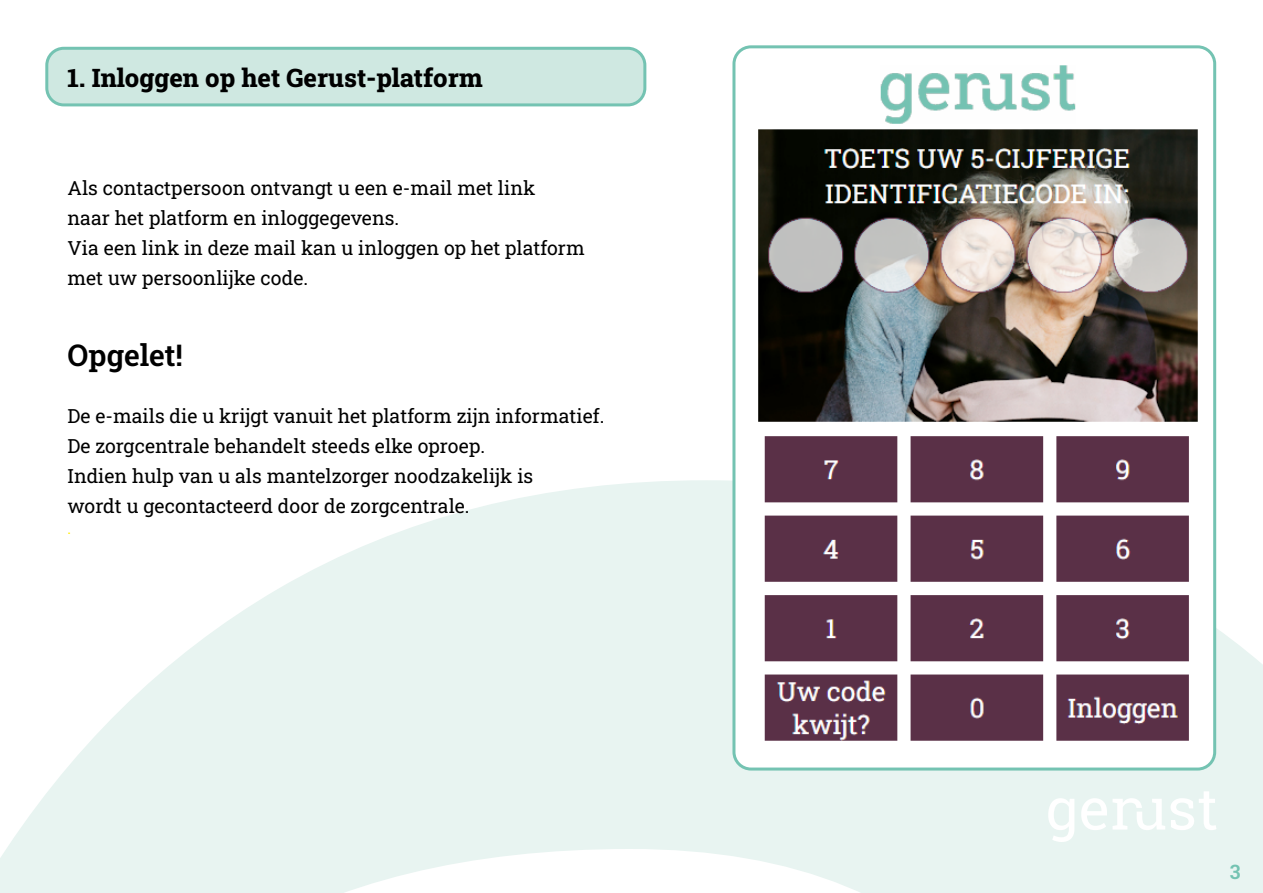
<style>
.page{position:relative;width:1263px;height:893px;background:#fff}
.page>*{position:absolute;margin:0;border:0;box-sizing:border-box;transform-origin:0 0}
.t1{font:600 30px "Roboto Slab";color:#000}
.t2{font:800 25.5px "Roboto Slab";color:#000}
.t3{font:600 19.95px "Roboto Slab";color:#74c3b2}
.t4{font:19.5px/30px "Roboto Slab";color:#000}
.t5{font:14.55px "Roboto Slab";color:#ffed00}
</style>
<div class="page">
<div style="left:47px;top:48px;width:598px;height:57px;background:#cfe8e1;border-radius:17px"></div>
<div style="left:45px;top:47px;width:601px;height:59px;border:3px solid #74c3b2;border-radius:17px"></div>
<svg style="left:0;top:480px;width:1263px;height:413px;fill:#e8f4f1"></svg>
<svg style="left:1048px;top:798px;width:26px;height:44px"></svg>
<svg style="left:1081px;top:791px;width:135px;height:39px"></svg>
<div style="left:734px;top:47px;width:481px;height:722px;background:#fff;border-radius:17px"></div>
<img style="left:758px;top:65px;width:440px;height:676px">
<div style="left:732px;top:45px;width:484px;height:725px;border:3px solid #74c3b2;border-radius:17px"></div>
<h2 class="t2" style="left:67px;top:60px;width:417px">1. Inloggen op het Gerust-platform</h2>
<p class="t4" style="left:67px;top:173px;width:519px">Als contactpersoon ontvangt u een e-mail met link<br>naar het platform en inloggegevens.<br>Via een link in deze mail kan u inloggen op het platform met uw persoonlijke code.</p>
<h1 class="t1" style="left:67px;top:335px;width:117px">Opgelet!</h1>
<p class="t4" style="left:67px;top:401px;width:538px">De e-mails die u krijgt vanuit het platform zijn informatief.<br>De zorgcentrale behandelt steeds elke oproep.<br>Indien hulp van u als mantelzorger noodzakelijk is<br>wordt u gecontacteerd door de zorgcentrale.</p>
<p class="t5" style="left:67px;top:519px;width:5px">.</p>
<p class="t3" style="left:1230px;top:858px;width:12px">3</p>
</div>
